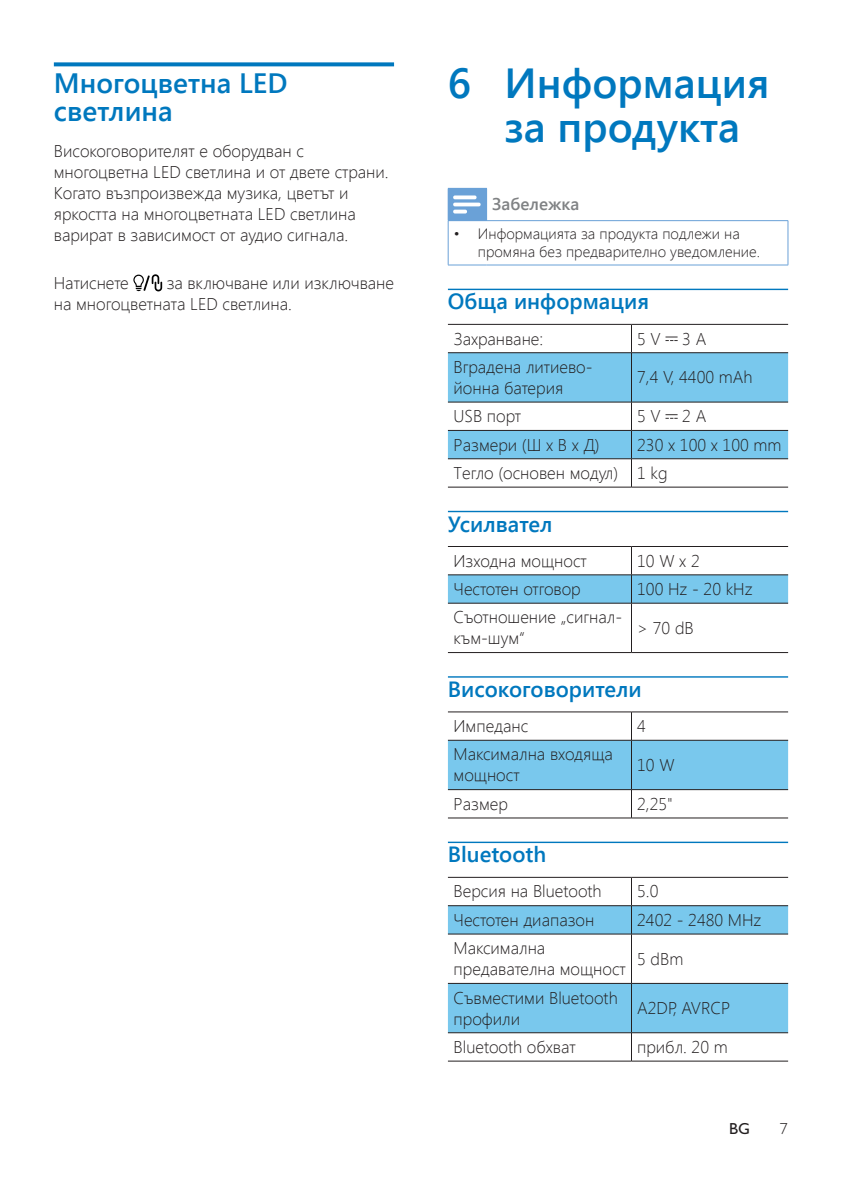
<style>
.page{position:relative;width:842px;height:1191px;background:#fff}
.page>*{position:absolute;margin:0;border:0;box-sizing:border-box;transform-origin:0 0}
.Heading_1{font:600 42px/44px "Segoe UI";color:#0078be}
.Heading_2{font:600 28px/28px "Segoe UI";color:#0078be}
.Heading_3{font:600 22px "Segoe UI";color:#0078be}
.Text{font:300 17px/21px "Segoe UI";color:#231f20}
.t1{font:600 17px "Segoe UI";color:#808284}
.t2{font:500 16px "Gill Sans MT Pro";color:#231f20}
.t3{font:300 16px "Gill Sans MT Pro";color:#231f20}
.Text-2{font:300 15px/18px "Segoe UI";color:#231f20}
</style>
<div class="page">
<svg style="left:54px;top:62px;width:340px;height:4px"></svg>
<svg style="left:133px;top:274px;width:29px;height:17px"></svg>
<hr style="left:448px;top:289px;width:340px;height:1px;background:#0078be">
<hr style="left:448px;top:511px;width:340px;height:1px;background:#0078be">
<hr style="left:448px;top:676px;width:340px;height:1px;background:#0078be">
<hr style="left:448px;top:841px;width:340px;height:2px;background:#0078be">
<div style="left:448px;top:188px;width:39px;height:33px;background:#6aa1d7"></div>
<hr style="left:788px;top:221px;width:1px;height:44px;background:#6aa1d7">
<hr style="left:448px;top:221px;width:1px;height:44px;background:#6aa1d7">
<hr style="left:487px;top:220px;width:301px;height:1px;background:#6aa1d7">
<hr style="left:448px;top:265px;width:39px;height:1px;background:#6aa1d7">
<hr style="left:487px;top:265px;width:301px;height:1px;background:#6aa1d7">
<svg style="left:453px;top:195px;width:28px;height:18px"></svg>
<hr style="left:448px;top:324px;width:183px;height:1px;background:#231f20">
<hr style="left:631px;top:324px;width:157px;height:1px;background:#231f20">
<hr style="left:448px;top:487px;width:183px;height:1px;background:#231f20">
<hr style="left:631px;top:487px;width:157px;height:1px;background:#231f20">
<svg style="left:448px;top:325px;width:340px;height:162px"></svg>
<hr style="left:448px;top:546px;width:183px;height:1px;background:#231f20">
<hr style="left:631px;top:546px;width:157px;height:1px;background:#231f20">
<svg style="left:448px;top:547px;width:340px;height:56px"></svg>
<hr style="left:448px;top:603px;width:183px;height:1px;background:#231f20">
<hr style="left:631px;top:603px;width:157px;height:1px;background:#231f20">
<hr style="left:631px;top:603px;width:1px;height:49px;background:#231f20">
<hr style="left:448px;top:652px;width:183px;height:1px;background:#231f20">
<hr style="left:631px;top:652px;width:157px;height:1px;background:#231f20">
<hr style="left:448px;top:711px;width:183px;height:1px;background:#231f20">
<hr style="left:631px;top:711px;width:157px;height:1px;background:#231f20">
<svg style="left:448px;top:712px;width:340px;height:105px"></svg>
<hr style="left:448px;top:817px;width:183px;height:1px;background:#231f20">
<hr style="left:631px;top:817px;width:157px;height:1px;background:#231f20">
<svg style="left:448px;top:906px;width:340px;height:126px;fill:#79c8ed"></svg>
<hr style="left:448px;top:877px;width:183px;height:1px;background:#231f20">
<hr style="left:631px;top:877px;width:157px;height:1px;background:#231f20">
<hr style="left:448px;top:905px;width:183px;height:1px;background:#231f20">
<hr style="left:631px;top:905px;width:157px;height:1px;background:#231f20">
<svg style="left:631px;top:877px;width:1px;height:56px"></svg>
<hr style="left:448px;top:933px;width:183px;height:1px;background:#231f20">
<hr style="left:631px;top:933px;width:157px;height:1px;background:#231f20">
<hr style="left:631px;top:934px;width:1px;height:49px;background:#231f20">
<hr style="left:448px;top:983px;width:183px;height:1px;background:#231f20">
<hr style="left:631px;top:983px;width:157px;height:1px;background:#231f20">
<hr style="left:631px;top:983px;width:1px;height:49px;background:#231f20">
<hr style="left:448px;top:1032px;width:183px;height:1px;background:#231f20">
<hr style="left:631px;top:1032px;width:157px;height:1px;background:#231f20">
<svg style="left:631px;top:1033px;width:1px;height:27px"></svg>
<hr style="left:448px;top:1060px;width:183px;height:1px;background:#231f20">
<hr style="left:631px;top:1060px;width:157px;height:1px;background:#231f20">
<p class="Heading_2" style="left:54px;top:68px;width:235px">Многоцветна LED светлина</p>
<p class="Text" style="left:54px;top:140px;width:336px">Високоговорителят е оборудван с многоцветна LED светлина и от двете страни.<br>Когато възпроизвежда музика, цветът и яркостта на многоцветната LED светлина варират в зависимост от аудио сигнала.</p>
<p class="Text" style="left:54px;top:272px;width:76px">Натиснете</p>
<p class="Text" style="left:54px;top:272px;width:342px;text-indent:113px">за включване или изключване на многоцветната LED светлина.</p>
<p class="Heading_1" style="left:505px;top:59px;width:266px;text-indent:-57px">6 Информация за продукта</p>
<p class="t1" style="left:492px;top:192px;width:89px">Забележка</p>
<p class="Text-2" style="left:478px;top:224px;width:284px;text-indent:-24px">• Информацията за продукта подлежи на промяна без предварително уведомление.</p>
<p class="Heading_3" style="left:448px;top:286px;width:203px">Обща информация</p>
<p class="Text" style="left:454px;top:327px;width:91px">Захранване:</p>
<p class="Text" style="left:637px;top:327px;width:25px">5 V</p>
<p class="Text" style="left:682px;top:327px;width:26px">3 A</p>
<p class="Text" style="left:454px;top:356px;width:140px">Вградена литиево&shy;йонна батерия</p>
<p class="Text" style="left:637px;top:366px;width:117px">7,4 V, 4400 mAh</p>
<p class="Text" style="left:454px;top:405px;width:69px">USB порт</p>
<p class="Text" style="left:637px;top:405px;width:25px">5 V</p>
<p class="Text" style="left:682px;top:405px;width:26px">2 A</p>
<p class="Text" style="left:454px;top:433px;width:148px">Размери (Ш x В x Д)</p>
<p class="Text" style="left:637px;top:433px;width:146px">230 x 100 x 100 mm</p>
<p class="Text" style="left:454px;top:462px;width:166px">Тегло (основен модул)</p>
<p class="Text" style="left:637px;top:462px;width:32px">1 kg</p>
<p class="Heading_3" style="left:448px;top:508px;width:106px">Усилвател</p>
<p class="Text" style="left:454px;top:549px;width:135px">Изходна мощност</p>
<p class="Text" style="left:637px;top:549px;width:64px">10 W x 2</p>
<p class="Text" style="left:454px;top:578px;width:129px">Честотен отговор</p>
<p class="Text" style="left:637px;top:578px;width:117px">100 Hz - 20 kHz</p>
<p class="Text" style="left:454px;top:606px;width:170px">Съотношение „сигнал&shy;към-шум“</p>
<p class="Text" style="left:637px;top:617px;width:58px">&gt; 70 dB</p>
<p class="Heading_3" style="left:448px;top:674px;width:195px">Високоговорители</p>
<p class="Text" style="left:454px;top:715px;width:76px">Импеданс</p>
<p class="Text" style="left:637px;top:715px;width:10px">4</p>
<p class="Text" style="left:454px;top:743px;width:161px">Максимална входяща мощност</p>
<p class="Text" style="left:637px;top:754px;width:39px">10 W</p>
<p class="Text" style="left:454px;top:792px;width:56px">Размер</p>
<p class="Text" style="left:637px;top:792px;width:37px">2,25"</p>
<p class="Heading_3" style="left:448px;top:839px;width:100px">Bluetooth</p>
<p class="Text" style="left:454px;top:880px;width:150px">Версия на Bluetooth</p>
<p class="Text" style="left:637px;top:880px;width:23px">5.0</p>
<p class="Text" style="left:454px;top:908px;width:142px">Честотен диапазон</p>
<p class="Text" style="left:637px;top:908px;width:126px">2402 - 2480 MHz</p>
<p class="Text" style="left:454px;top:937px;width:174px">Максимална предавателна мощност</p>
<p class="Text" style="left:637px;top:947px;width:48px">5 dBm</p>
<p class="Text" style="left:454px;top:986px;width:166px">Съвместими Bluetooth профили</p>
<p class="Text" style="left:637px;top:997px;width:95px">A2DP, AVRCP</p>
<p class="Text" style="left:454px;top:1035px;width:124px">Bluetooth обхват</p>
<p class="Text" style="left:637px;top:1035px;width:92px">прибл. 20 m</p>
<p class="t2" style="left:729px;top:1119px;width:22px">BG</p>
<p class="t3" style="left:780px;top:1119px;width:9px">7</p>
</div>
